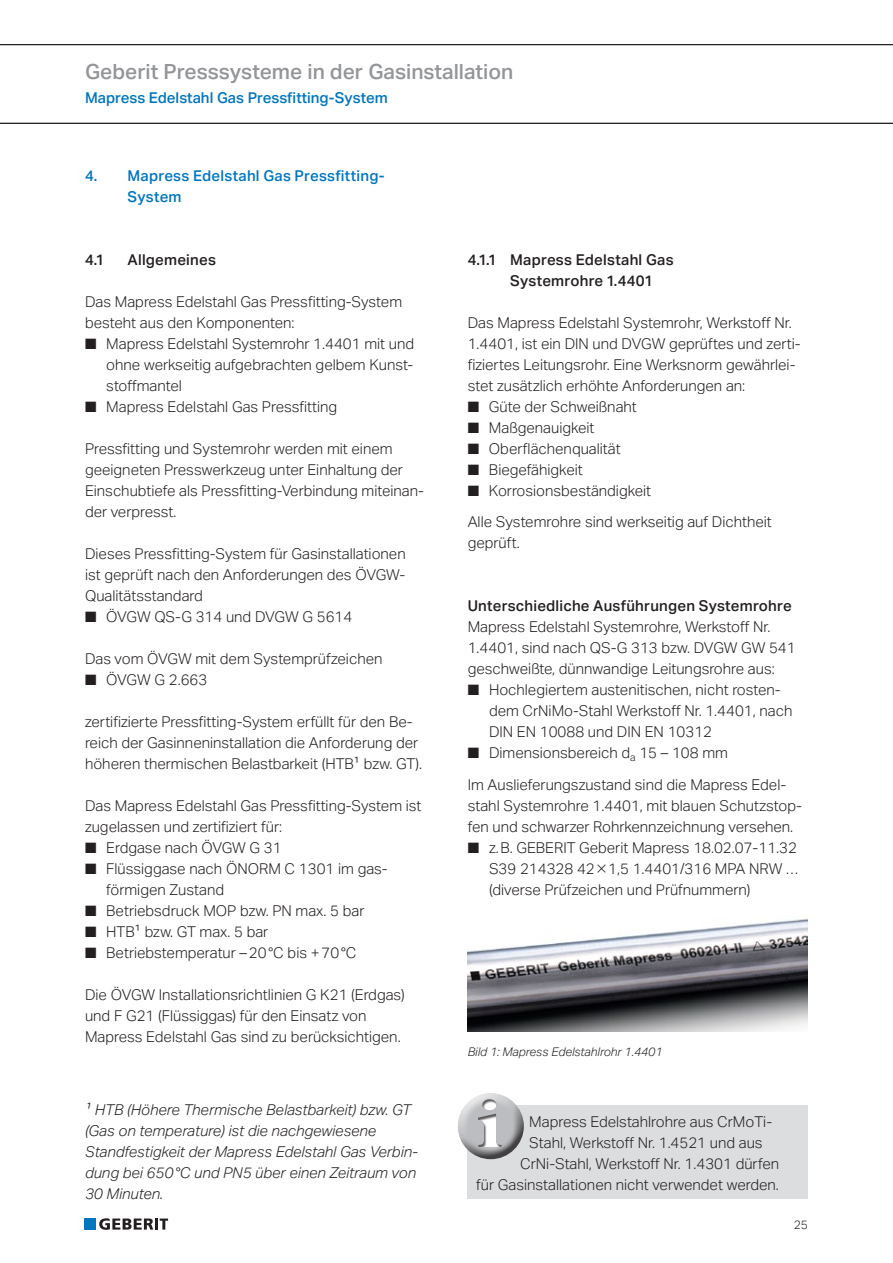
<style>
.page{position:relative;width:893px;height:1263px;background:#fff}
.page>*{position:absolute;margin:0;border:0;box-sizing:border-box;transform-origin:0 0}
.t1{font:500 21px "Aktiv Grotesk Geberit";color:#939598}
.t2{font:300 15px/21px "Aktiv Grotesk Geberit";color:#231f20}
.t3{font:italic 300 15px/21px "Aktiv Grotesk Geberit";color:#231f20}
.t4{font:500 15px/21px "Aktiv Grotesk Geberit";letter-spacing:.015em;color:#231f20}
.t5{font:500 15px/21px "Aktiv Grotesk Geberit";color:#0076be}
.t6{font:italic 300 12px "Aktiv Grotesk Geberit";color:#231f20}
.t7{font:300 12px "Aktiv Grotesk Geberit";color:#231f20}
</style>
<div class="page">
<hr style="left:0;top:44px;width:893px;height:1px;background:#231f20">
<hr style="left:0;top:123px;width:893px;height:1px;background:#231f20">
<div style="left:85px;top:1218px;width:11px;height:11px;background:#0076be"></div>
<svg style="left:99px;top:1218px;width:69px;height:12px"></svg>
<img style="left:468px;top:918px;width:340px;height:113px">
<div style="left:468px;top:1105px;width:340px;height:94px;background:#dcdddf"></div>
<div style="left:457px;top:1090px;width:69px;height:48px;background:#fff;opacity:.75"></div>
<div style="left:457px;top:1102px;width:69px;height:57px;background:#231f20;opacity:.75"></div>
<div style="left:476px;top:1097px;width:25px;height:51px;background:#231f20;opacity:.75"></div>
<h1 class="t1" style="left:85px;top:59px;width:430px">Geberit Presssysteme in der Gasinstallation</h1>
<p class="t5" style="left:85px;top:87px;width:304px">Mapress Edelstahl Gas Pressfitting-System</p>
<p class="t5" style="left:128px;top:165px;width:259px;text-indent:-43px">4. Mapress Edelstahl Gas Pressfitting-<br>System</p>
<p class="t4" style="left:85px;top:249px;width:20px">4.1</p>
<p class="t4" style="left:128px;top:249px;width:90px">Allgemeines</p>
<p class="t2" style="left:85px;top:291px;width:319px">Das Mapress Edelstahl Gas Pressfitting-System besteht aus den Komponenten:</p>
<p class="t2" style="left:106px;top:333px;width:309px;text-align:justify;text-indent:-21px">■ Mapress Edelstahl Systemrohr 1.4401 mit und ohne werkseitig aufgebrachten gelbem Kunst&shy;stoffmantel</p>
<p class="t2" style="left:85px;top:396px;width:254px">■ Mapress Edelstahl Gas Pressfitting</p>
<p class="t2" style="left:85px;top:438px;width:341px">Pressfitting und Systemrohr werden mit einem geeigneten Presswerkzeug unter Einhaltung der Einschubtiefe als Pressfitting-Verbindung miteinan&shy;der verpresst.</p>
<p class="t2" style="left:85px;top:543px;width:322px;text-align:justify">Dieses Pressfitting-System für Gasinstallationen ist geprüft nach den Anforderungen des ÖVGW-Qualitätsstandard</p>
<p class="t2" style="left:85px;top:606px;width:269px">■ ÖVGW QS-G 314 und DVGW G 5614</p>
<p class="t2" style="left:85px;top:648px;width:299px">Das vom ÖVGW mit dem Systemprüfzeichen</p>
<p class="t2" style="left:85px;top:669px;width:124px">■ ÖVGW G 2.663</p>
<p class="t2" style="left:85px;top:711px;width:338px">zertifizierte Pressfitting-System erfüllt für den Be-- reich der Gasinneninstallation die Anforderung der höheren thermischen Belastbarkeit (HTB1 bzw. GT).</p>
<p class="t2" style="left:85px;top:795px;width:338px">Das Mapress Edelstahl Gas Pressfitting-System ist zugelassen und zertifiziert für:</p>
<p class="t2" style="left:85px;top:837px;width:198px">■ Erdgase nach ÖVGW G 31</p>
<p class="t2" style="left:106px;top:858px;width:281px;text-indent:-21px">■ Flüssiggase nach ÖNORM C 1301 im gas&shy;förmigen Zustand</p>
<p class="t2" style="left:85px;top:900px;width:281px">■ Betriebsdruck MOP bzw. PN max. 5 bar</p>
<p class="t2" style="left:85px;top:921px;width:185px">■ HTB1 bzw. GT max. 5 bar</p>
<p class="t2" style="left:85px;top:942px;width:271px">■ Betriebstemperatur –20°C bis +70°C</p>
<p class="t2" style="left:85px;top:984px;width:321px">Die ÖVGW I nstallationsrichtlinien G K21 (Erdgas) und F G21 (Flüssiggas) für den Einsatz von<br>Mapress Edelstahl Gas sind zu berücksichtigen.</p>
<p class="t3" style="left:85px;top:1099px;width:334px">1 HTB (Höhere Thermische Belastbarkeit) bzw. GT (Gas on temperature) ist die nachgewiesene Standfestigkeit der Mapress Edelstahl Gas Verbin&shy;dung bei 650°C und PN5 über einen Zeitraum von 30 Minuten.</p>
<p class="t4" style="left:510px;top:249px;width:165px;text-indent:-43px">4.1.1 Mapress Edelstahl Gas<br>Systemrohre 1.4401</p>
<p class="t2" style="left:468px;top:312px;width:326px">Das Mapress Edelstahl Systemrohr, Werkstoff Nr.<br>1.4401, ist ein DIN</p>
<p class="t2" style="left:468px;top:333px;width:334px;text-indent:125px">und DVGW geprüftes und zerti&shy;fiziertes Leitungsrohr. Eine Werksnorm gewährlei&shy;stet zusätzlich erhöhte Anforderungen an:</p>
<p class="t2" style="left:468px;top:396px;width:171px">■ Güte der Schweißnaht</p>
<p class="t2" style="left:468px;top:417px;width:128px">■ Maßgenauigkeit</p>
<p class="t2" style="left:468px;top:438px;width:154px">■ Oberflächenqualität</p>
<p class="t2" style="left:468px;top:459px;width:117px">■ Biegefähigkeit</p>
<p class="t2" style="left:468px;top:475px;width:306px;line-height:31.5px">■ Korrosionsbeständigkeit<br>Alle Systemrohre sind werkseitig auf Dichtheit</p>
<p class="t2" style="left:468px;top:532px;width:53px">geprüft.</p>
<p class="t4" style="left:468px;top:595px;width:326px">Unterschiedliche Ausführungen Systemrohre</p>
<p class="t2" style="left:468px;top:616px;width:329px">Mapress Edelstahl Systemrohre, Werkstoff Nr.<br>1.4401, sind nach QS-G 313 bzw. DVGW GW 541 geschweißte, dünnwandige Leitungsrohre aus:</p>
<p class="t2" style="left:489px;top:679px;width:305px;text-indent:-21px">■ Hochlegiertem austenitischen, nicht rosten&shy;dem CrNiMo-Stahl Werkstoff Nr. 1.4401, nach<br>DIN</p>
<p class="t2" style="left:517px;top:721px;width:109px">EN 10088 und DIN</p>
<p class="t2" style="left:645px;top:721px;width:69px">EN 10312</p>
<p class="t2" style="left:468px;top:737px;width:320px;line-height:31.5px">■ Dimensionsbereich d<sub>a</sub> 15 – 108 mm<br>I m Auslieferungszustand sind die Mapress Edel-</p>
<p class="t2" style="left:468px;top:795px;width:336px">stahl Systemrohre 1.4401, mit blauen Schutzstop&shy;fen und schwarzer Rohrkennzeichnung versehen.</p>
<p class="t2" style="left:468px;top:837px;width:86px">■ z.B. GEBERIT</p>
<p class="t2" style="left:489px;top:837px;width:310px;text-align:justify;text-indent:90px">Geberit Mapress 18.02.07-11.32<br>S39 214328 42✕1,5 1.4401/316 MPA NRW … (diverse Prüfzeichen und Prüfnummern)</p>
<p class="t6" style="left:468px;top:1045px;width:196px">Bild 1: Mapress Edelstahlrohr 1.4401</p>
<p class="t2" style="left:529px;top:1111px;width:244px">Mapress Edelstahlrohre aus CrMoTi-</p>
<p class="t2" style="left:529px;top:1132px;width:235px">Stahl, Werkstoff Nr. 1.4521 und aus</p>
<p class="t2" style="left:520px;top:1153px;width:260px">CrNi-Stahl, Werkstoff Nr. 1.4301 dürfen</p>
<p class="t2" style="left:476px;top:1174px;width:304px">für Gasinstallationen nicht verwendet werden.</p>
<p class="t7" style="left:794px;top:1218px;width:16px">25</p>
</div>
